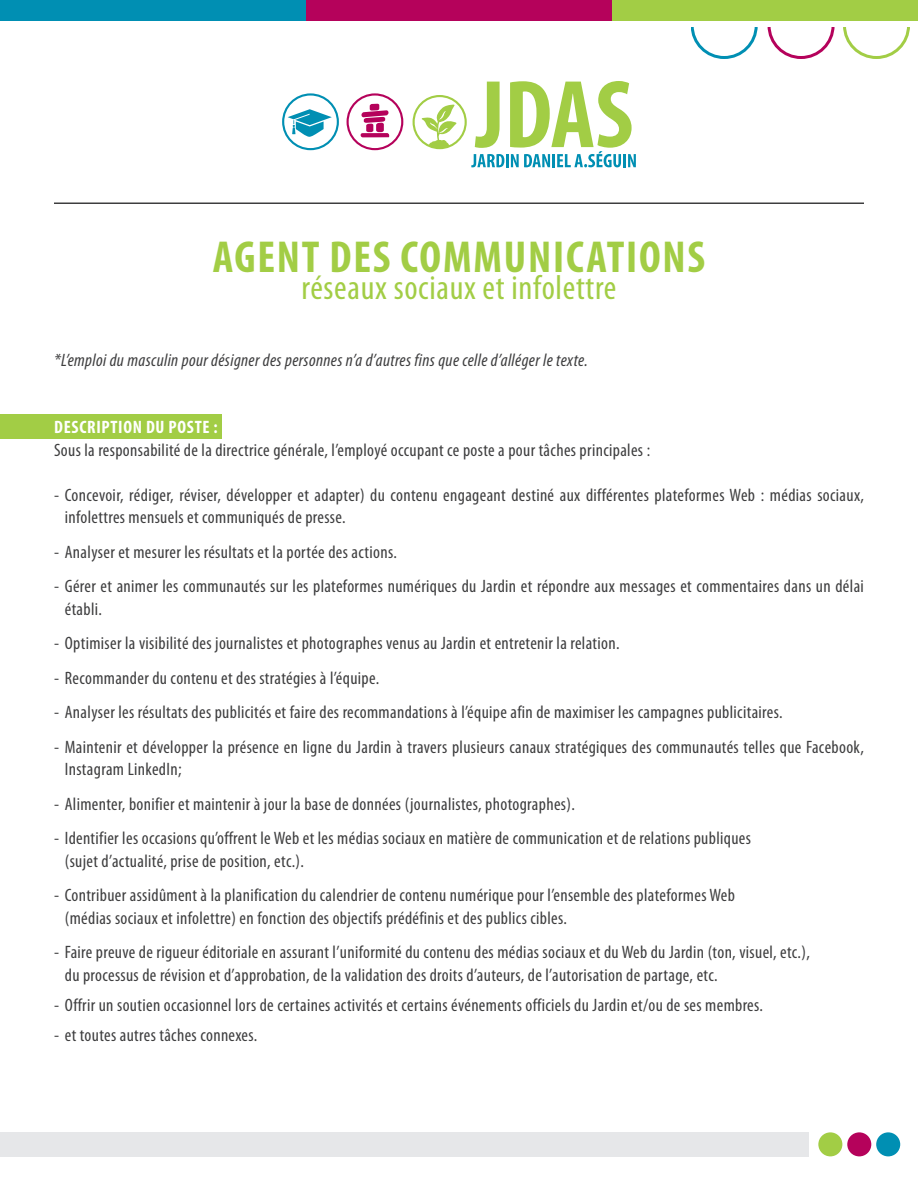
<style>
.page{position:relative;width:918px;height:1188px;background:#fff}
.page>*{position:absolute;margin:0;border:0;box-sizing:border-box;transform-origin:0 0}
.t1{font:700 condensed 45px "Myriad Pro";letter-spacing:.04em;color:#a2cd45}
.t2{font:condensed 34.5px "Myriad Pro";letter-spacing:.02em;color:#a2cd45}
.t3{font:condensed 18px/22.5px "Myriad Pro";letter-spacing:.02em;color:#3e3e3f}
.t4{font:italic condensed 18px "Myriad Pro";letter-spacing:.02em;color:#3e3e3f}
.t5{font:700 condensed 18px "Myriad Pro";letter-spacing:.04em;color:#fff}
</style>
<div class="page">
<div style="left:0;top:414px;width:221px;height:25px;background:#a2cd45"></div>
<div style="left:876px;top:1132px;width:24px;height:24px;background:#008fb3;border-radius:50%"></div>
<div style="left:847px;top:1132px;width:24px;height:24px;background:#b5025b;border-radius:50%"></div>
<div style="left:818px;top:1132px;width:24px;height:24px;background:#a2cd45;border-radius:50%"></div>
<div style="left:0;top:1132px;width:808px;height:24px;background:#e6e7e9"></div>
<svg style="left:422px;top:105px;width:34px;height:43px"></svg>
<div style="left:347px;top:93px;width:56px;height:57px;border:2px solid #b5025b;border-radius:50%"></div>
<div style="left:282px;top:93px;width:57px;height:57px;border:2px solid #008fb3;border-radius:50%"></div>
<div style="left:413px;top:95px;width:54px;height:54px;border:2px solid #a2cd45;border-radius:50%"></div>
<svg style="left:471px;top:81px;width:165px;height:86px"></svg>
<svg style="left:288px;top:109px;width:44px;height:28px"></svg>
<div style="left:370px;top:104px;width:9px;height:7px;background:#b5025b;border-radius:2px"></div>
<svg style="left:361px;top:110px;width:28px;height:27px"></svg>
<div style="left:306px;top:0;width:306px;height:21px;background:#b5025b"></div>
<div style="left:612px;top:0;width:306px;height:21px;background:#a2cd45"></div>
<div style="left:0;top:0;width:306px;height:21px;background:#008fb3"></div>
<svg style="left:767px;top:27px;width:68px;height:32px"></svg>
<svg style="left:692px;top:27px;width:66px;height:32px"></svg>
<svg style="left:843px;top:27px;width:67px;height:32px"></svg>
<hr style="left:54px;top:202px;width:810px;height:2px;background:#3e3e3f">
<p class="t1" style="left:213px;top:233px;width:494px">AGENT DES COMMUNICATIONS</p>
<p class="t2" style="left:302px;top:269px;width:316px">réseaux sociaux et infolettre</p>
<p class="t4" style="left:54px;top:350px;width:535px">*L’emploi du masculin pour désigner des personnes n’a d’autres fins que celle d’alléger le texte.</p>
<p class="t5" style="left:54px;top:417px;width:165px">DESCRIPTION DU POSTE :</p>
<p class="t3" style="left:54px;top:439px;width:598px">Sous la responsabilité de la directrice générale, l’employé occupant ce poste a pour tâches principales :</p>
<p class="t3" style="left:65px;top:484px;width:801px;text-indent:-11px">- Concevoir, rédiger, réviser, développer et adapter) du contenu engageant destiné aux différentes plateformes Web : médias sociaux, infolettres mensuels et communiqués de presse.</p>
<p class="t3" style="left:54px;top:541px;width:344px">- Analyser et mesurer les résultats et la portée des actions.</p>
<p class="t3" style="left:65px;top:575px;width:801px;text-indent:-11px">- Gérer et animer les communautés sur les plateformes numériques du Jardin et répondre aux messages et commentaires dans un délai établi.</p>
<p class="t3" style="left:54px;top:632px;width:567px">- Optimiser la visibilité des journalistes et photographes venus au Jardin et entretenir la relation.</p>
<p class="t3" style="left:54px;top:667px;width:327px">- Recommander du contenu et des stratégies à l’équipe.</p>
<p class="t3" style="left:54px;top:701px;width:730px">- Analyser les résultats des publicités et faire des recommandations à l’équipe afin de maximiser les campagnes publicitaires.</p>
<p class="t3" style="left:65px;top:736px;width:801px;text-indent:-11px">- Maintenir et développer la présence en ligne du Jardin à travers plusieurs canaux stratégiques des communautés telles que Facebook,<br>Instagram LinkedIn;</p>
<p class="t3" style="left:54px;top:793px;width:522px">- Alimenter, bonifier et maintenir à jour la base de données (journalistes, photographes).</p>
<p class="t3" style="left:54px;top:827px;width:699px">- Identifier les occasions qu’offrent le Web et les médias sociaux en matière de communication et de relations publiques</p>
<p class="t3" style="left:65px;top:850px;width:241px">(sujet d’actualité, prise de position, etc.).</p>
<p class="t3" style="left:54px;top:884px;width:683px">- Contribuer assidûment à la planification du calendrier de contenu numérique pour l’ensemble des plateformes Web</p>
<p class="t3" style="left:65px;top:907px;width:504px">(médias sociaux et infolettre) en fonction des objectifs prédéfinis et des publics cibles.</p>
<p class="t3" style="left:54px;top:941px;width:757px">- Faire preuve de rigueur éditoriale en assurant l’uniformité du contenu des médias sociaux et du Web du Jardin (ton, visuel, etc.),</p>
<p class="t3" style="left:65px;top:964px;width:654px">du processus de révision et d’approbation, de la validation des droits d’auteurs, de l’autorisation de partage, etc.</p>
<p class="t3" style="left:54px;top:994px;width:711px">- Offrir un soutien occasionnel lors de certaines activités et certains événements officiels du Jardin et/ou de ses membres.</p>
<p class="t3" style="left:54px;top:1024px;width:205px">- et toutes autres tâches connexes.</p>
</div>
